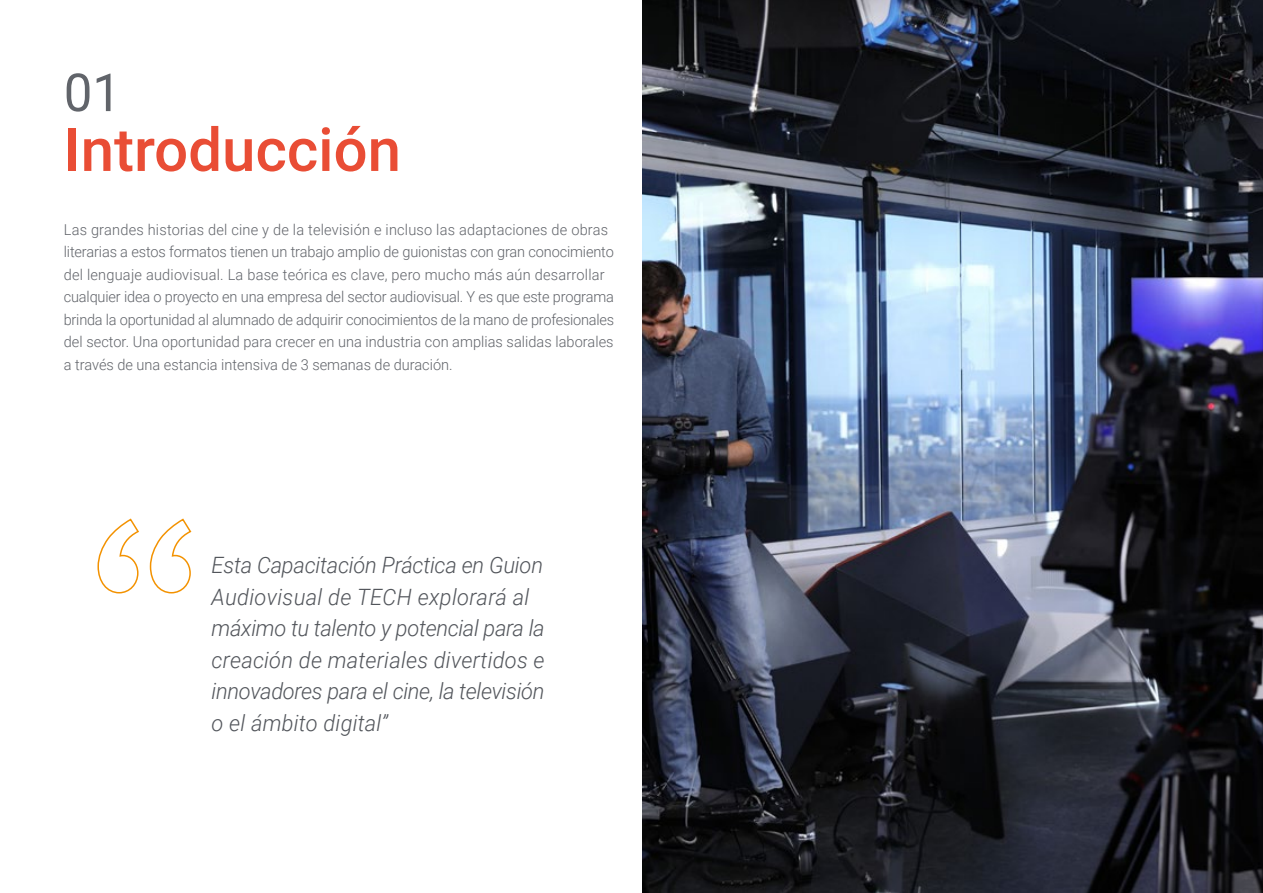
<style>
.page{position:relative;width:1263px;height:893px;background:#fff}
.page>*{position:absolute;margin:0;border:0;box-sizing:border-box;transform-origin:0 0}
.t1{font:500 60px "Roboto";color:#e94d35}
.t2{font:52.5px "Roboto";color:#61646a}
.t3{font:italic 300 22.5px/31.5px "Roboto";letter-spacing:-.01em;color:#52555b}
.t4{font:300 15px/22.5px "Roboto";color:#61646a}
</style>
<div class="page">
<svg style="left:97px;top:518px;width:95px;height:76px"></svg>
<img style="left:642px;top:0;width:621px;height:893px">
<h2 class="t2" style="left:64px;top:56px;width:59px">01</h2>
<h1 class="t1" style="left:64px;top:108px;width:339px">Introducción</h1>
<p class="t4" style="left:64px;top:217px;width:552px">Las grandes historias del cine y de la televisión e incluso las adaptaciones de obras literarias a estos formatos tienen un trabajo amplio de guionistas con gran conocimiento del lenguaje audiovisual. La base teórica es clave, pero mucho más aún desarrollar cualquier idea o proyecto en una empresa del sector audiovisual. Y es que este programa brinda la oportunidad al alumnado de adquirir conocimientos de la mano de profesionales del sector. Una oportunidad para crecer en una industria con amplias salidas laborales a través de una estancia intensiva de 3 semanas de duración.</p>
<h3 class="t3" style="left:212px;top:548px;width:335px">Esta Capacitación Práctica en Guion Audiovisual de TECH explorará al máximo tu talento y potencial para la creación de materiales divertidos e innovadores para el cine, la televisión o el ámbito digital”</h3>
</div>
